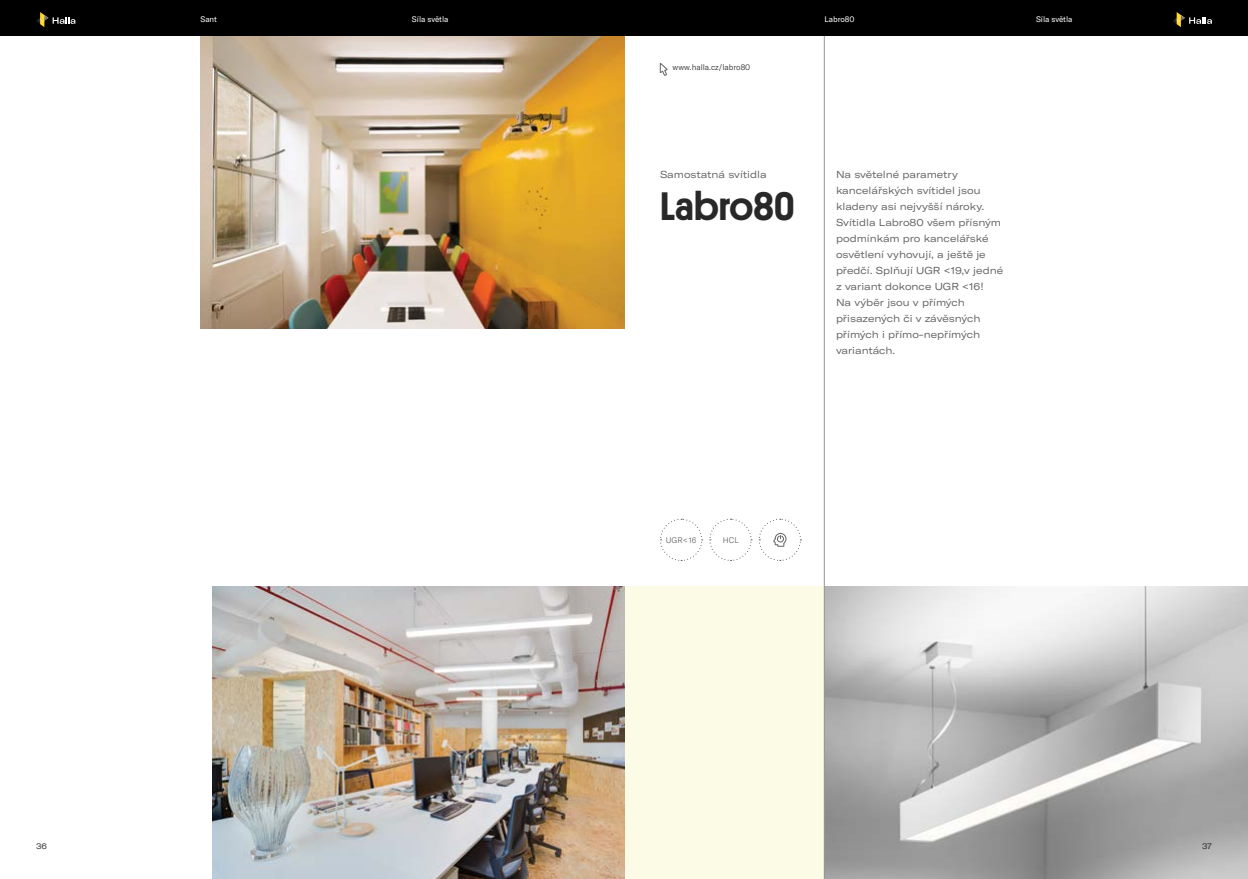
<style>
.page{position:relative;width:1248px;height:879px;background:#fff}
.page>*{position:absolute;margin:0;border:0;box-sizing:border-box;transform-origin:0 0}
.t1{font:500 40px "Platform";color:#292829}
.t2{font:expanded 10px/16px "GT America";color:#636466}
.t3{font:8px "GT America";color:#fff}
.t4{font:300 8px "GT America";color:#292829}
.t5{font:300 8px "GT America";color:#636466}
.t6{font:expanded 8px "GT America";color:#292829}
</style>
<div class="page">
<div style="left:624px;top:586px;width:200px;height:293px;background:#fcfbe6"></div>
<img style="left:825px;top:586px;width:422px;height:293px">
<div style="left:0;top:0;width:1247px;height:36px;background:#000"></div>
<svg style="left:36px;top:12px;width:39px;height:15px"></svg>
<svg style="left:1173px;top:12px;width:38px;height:15px"></svg>
<img style="left:200px;top:36px;width:424px;height:292px">
<img style="left:212px;top:586px;width:412px;height:293px">
<svg style="left:659px;top:63px;width:8px;height:13px"></svg>
<svg style="left:660px;top:518px;width:42px;height:43px"></svg>
<hr style="left:824px;top:36px;width:1px;height:843px;background:#95979a">
<svg style="left:709px;top:518px;width:43px;height:43px"></svg>
<svg style="left:758px;top:518px;width:43px;height:43px"></svg>
<p class="t3" style="left:200px;top:14px;width:18px">Sant</p>
<p class="t3" style="left:824px;top:14px;width:32px">Labro80</p>
<p class="t3" style="left:412px;top:14px;width:38px">Síla světla</p>
<p class="t3" style="left:1035px;top:14px;width:38px">Síla světla</p>
<p class="t4" style="left:672px;top:62px;width:79px">www.halla.cz/labro80</p>
<p class="t2" style="left:660px;top:167px;width:108px">Samostatná svítidla</p>
<h1 class="t1" style="left:660px;top:177px;width:136px">Labro80</h1>
<p class="t2" style="left:835px;top:167px;width:169px">Na světelné parametry kancelářských svítidel jsou kladeny asi nejvyšší nároky.<br>Svítidla Labro80 všem přísným podmínkám pro kancelářské osvětlení vyhovují, a ještě je předčí. Splňují UGR &lt;19,v jedné z variant dokonce UGR &lt;16!<br>Na výběr jsou v přímých přisazených či v závěsných přímých i přímo-nepřímých variantách.</p>
<p class="t5" style="left:665px;top:535px;width:32px">UGR &lt; 16</p>
<p class="t5" style="left:722px;top:535px;width:17px">HCL</p>
<p class="t6" style="left:36px;top:842px;width:12px">36</p>
<p class="t6" style="left:1201px;top:842px;width:11px">37</p>
</div>
